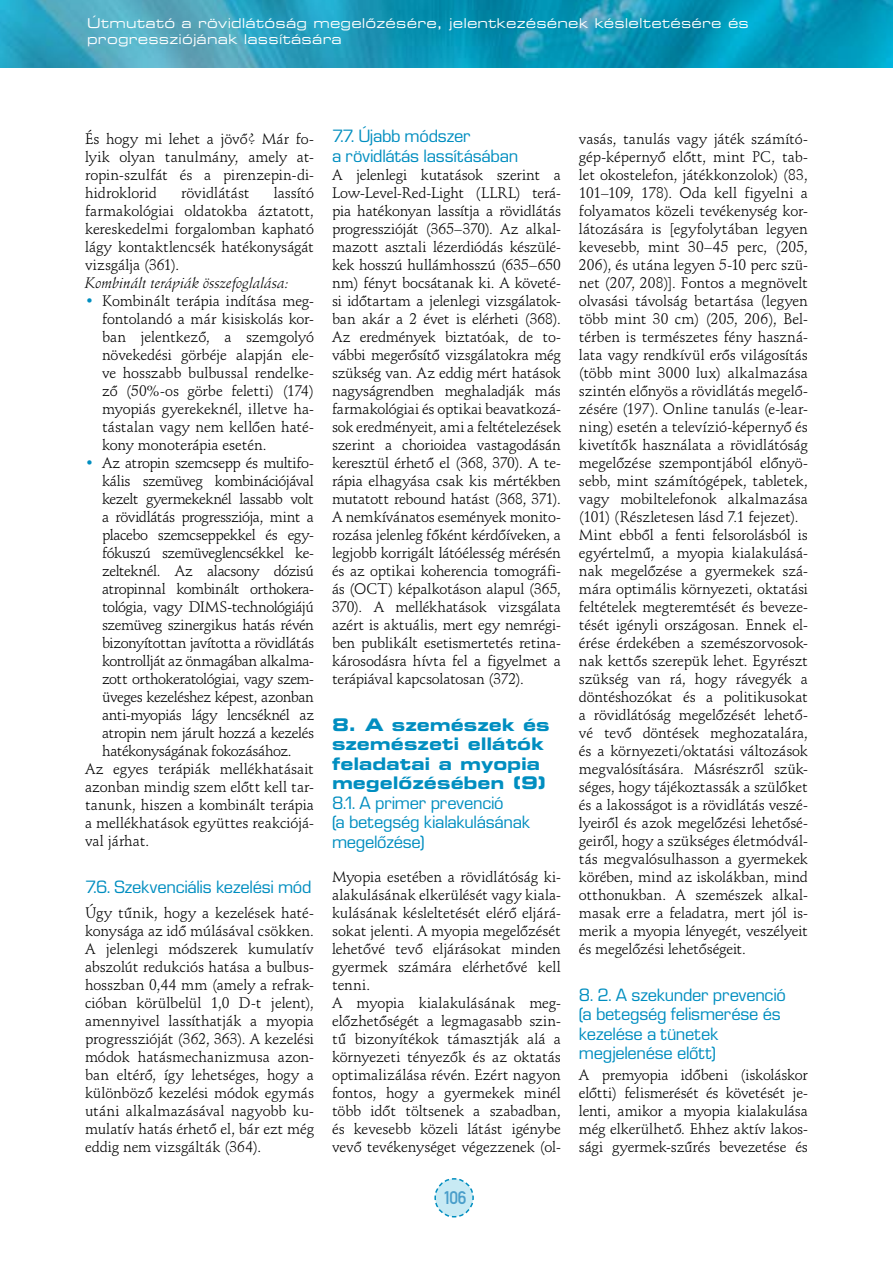
<style>
.page{position:relative;width:893px;height:1263px;background:#fff}
.page>*{position:absolute;margin:0;border:0;box-sizing:border-box;transform-origin:0 0}
.t1{font:18px "DIN Mittelschrift Alt PFL";color:#4a9eca}
.t2{font:700 17.25px/19.5px "Square 721 Ex PFL";color:#008ec0}
.t3{font:16.5px/19.5px "Square 721 PFL";letter-spacing:.005em;color:#008ec0}
.t4{font:15px/18px "Schneidler PFL";letter-spacing:-.01em;color:#000;text-align:justify}
.t5{font:15px "Schneidler PFL";letter-spacing:-.03em;color:#000}
.t6{font:15px "Schneidler PFL";letter-spacing:-.035em;color:#000}
.t7{font:italic 15px "Schneidler PFL";letter-spacing:-.01em;color:#000}
.t8{font:13.5px/16.2px "Square 721 Ex PFL";letter-spacing:.015em;color:#fff}
.s1{font-family:"Schneidler Md PFL";color:#008ec0}
</style>
<div class="page">
<svg style="left:434px;top:1178px;width:40px;height:40px"></svg>
<img style="left:0;top:0;width:893px;height:68px">
<p class="t8" style="left:87px;top:15px;width:663px">Útmutató a rövidlátóság megelőzésére, jelentkezésének késleltetésére és progressziójának lassítására</p>
<p class="t4" style="left:85px;top:130px;width:230px">És hogy mi lehet a jövő? Már fo&shy;lyik olyan tanulmány, amely at&shy;ropin-szulfát és a pirenzepin-di&shy;hidroklorid</p>
<p class="t4" style="left:85px;top:184px;width:230px;text-indent:189px">lassító farmakológiai oldatokba áztatott, kereskedelmi forgalomban kapható lágy kontaktlencsék hatékonyságát vizsgálja (361).</p>
<p class="t7" style="left:85px;top:274px;width:206px">Kombinált terápiák összefoglalása:</p>
<p class="t4" style="left:102px;top:292px;width:213px;text-indent:-17px"><span class="s1">•</span> Kombinált terápia indítása meg&shy;fontolandó a már kisiskolás kor&shy;ban jelentkező, a szemgolyó növekedési görbéje alapján ele&shy;ve hosszabb bulbussal rendelke&shy;ző (50%-os görbe feletti) (174) myopiás gyerekeknél, illetve ha&shy;tástalan vagy nem kellően haté&shy;kony monoterápia esetén.</p>
<p class="t5" style="left:85px;top:454px;width:230px"><span class="s1">•</span> Az atropin szemcsepp és multifo-</p>
<p class="t6" style="left:102px;top:472px;width:213px">kális szemüveg kombinációjával</p>
<p class="t4" style="left:102px;top:490px;width:213px">kezelt gyermekeknél lassabb volt</p>
<p class="t5" style="left:102px;top:508px;width:213px">a rövidlátás progressziója, mint a</p>
<p class="t4" style="left:102px;top:526px;width:213px">placebo szemcseppekkel és egy-</p>
<p class="t5" style="left:102px;top:544px;width:213px">fókuszú szemüveglencsékkel ke-</p>
<p class="t4" style="left:102px;top:562px;width:213px">zelteknél. Az alacsony dózisú</p>
<p class="t5" style="left:102px;top:580px;width:213px">atropinnal kombinált orthokera-</p>
<p class="t5" style="left:102px;top:598px;width:213px">tológia, vagy DIMS-technológiájú</p>
<p class="t5" style="left:102px;top:616px;width:213px">szemüveg szinergikus hatás révén</p>
<p class="t5" style="left:102px;top:634px;width:213px">bizonyítottan javította a rövidlátás</p>
<p class="t4" style="left:102px;top:652px;width:213px">kontrollját az önmagában alkalma-</p>
<p class="t6" style="left:102px;top:670px;width:213px">zott orthokeratológiai, vagy szem-</p>
<p class="t4" style="left:102px;top:688px;width:213px">üveges kezeléshez képest, azonban</p>
<p class="t5" style="left:102px;top:706px;width:213px">anti-myopiás lágy lencséknél az</p>
<p class="t4" style="left:102px;top:724px;width:213px">atropin nem járult hozzá a kezelés</p>
<p class="t5" style="left:102px;top:742px;width:191px">hatékonyságának fokozásához.</p>
<p class="t4" style="left:85px;top:760px;width:230px">Az egyes terápiák mellékhatásait</p>
<p class="t4" style="left:85px;top:778px;width:230px">azonban mindig szem előtt kell tar-</p>
<p class="t4" style="left:85px;top:796px;width:230px">tanunk, hiszen a kombinált terápia</p>
<p class="t4" style="left:85px;top:814px;width:230px">a mellékhatások együttes reakciójá-</p>
<p class="t4" style="left:85px;top:832px;width:66px">val járhat.</p>
<p class="t3" style="left:85px;top:877px;width:227px">7.6. Szekvenciális kezelési mód</p>
<p class="t4" style="left:85px;top:904px;width:230px">Úgy tűnik, hogy a kezelések haté&shy;konysága az idő múlásával csökken.<br>A jelenlegi módszerek kumulatív abszolút redukciós hatása a bulbus&shy;hosszban 0,44 mm (amely a refrak&shy;cióban körülbelül 1,0 D-t jelent), amennyivel lassíthatják a myopia progresszióját (362, 363). A kezelési módok hatásmechanizmusa azon&shy;ban eltérő, így lehetséges, hogy a különböző kezelési módok egymás utáni alkalmazásával nagyobb ku&shy;mulatív hatás érhető el, bár ezt még eddig nem vizsgálták (364).</p>
<p class="t4" style="left:181px;top:184px;width:70px">rövidlátást</p>
<p class="t3" style="left:332px;top:126px;width:187px">7.7. Újabb módszer<br>a rövidlátás lassításában</p>
<p class="t4" style="left:332px;top:166px;width:230px">A jelenlegi kutatások szerint a Low-Level-Red-Light (LLRL) terá&shy;pia hatékonyan lassítja a rövidlátás progresszióját (365–370). Az alkal&shy;mazott asztali lézerdiódás készülé&shy;kek hosszú hullámhosszú (635–650 nm) fényt bocsátanak ki. A követé&shy;si időtartam a jelenlegi vizsgálatok&shy;ban akár a 2 évet is elérheti (368).<br>Az eredmények biztatóak, de to&shy;vábbi megerősítő vizsgálatokra még szükség van. Az eddig mért hatások nagyságrendben meghaladják más farmakológiai és optikai beavatkozá&shy;sok eredményeit, ami a feltételezések szerint a chorioidea vastagodásán keresztül érhető el (368, 370). A te&shy;rápia elhagyása csak kis mértékben mutatott rebound hatást (368, 371).<br>A nemkívánatos események monito&shy;rozása jelenleg főként kérdőíveken, a legjobb korrigált látóélesség mérésén és az optikai koherencia tomográfi&shy;ás (OCT) képalkotáson alapul (365, 370). A mellékhatások vizsgálata azért is aktuális, mert egy nemrégi&shy;ben publikált esetismertetés retina&shy;károsodásra hívta fel a figyelmet a terápiával kapcsolatosan (372).</p>
<p class="t2" style="left:332px;top:714px;width:219px">8. A szemészek és szemészeti ellátók feladatai a myopia megelőzésében (9)</p>
<p class="t3" style="left:332px;top:793px;width:199px">8.1. A primer prevenció<br>(a betegség kialakulásának megelőzése)</p>
<p class="t4" style="left:332px;top:868px;width:230px;text-align:left">Myopia esetében a rövidlátóság ki&shy;alakulásának elkerülését vagy kiala&shy;kulásának késleltetését elérő eljárá&shy;sokat jelenti. A myopia megelőzését lehetővé tevő eljárásokat minden gyermek számára elérhetővé kell tenni.<br>A myopia kialakulásának meg&shy;előzhetőségét a legmagasabb szin&shy;tű bizonyítékok támasztják alá a környezeti tényezők és az oktatás optimalizálása révén. Ezért nagyon fontos, hogy a gyermekek minél több időt töltsenek a szabadban, és kevesebb közeli látást igénybe vevő tevékenységet végezzenek (ol-</p>
<p class="t1" style="left:443px;top:1187px;width:25px">106</p>
<p class="t4" style="left:579px;top:130px;width:230px;text-align:left">vasás, tanulás vagy játék számító&shy;gép-képernyő előtt, mint PC, tab&shy;let okostelefon, játékkonzolok) (83, 101–109, 178). Oda kell figyelni a folyamatos közeli tevékenység kor&shy;látozására is [egyfolytában legyen kevesebb, mint 30–45 perc, (205, 206), és utána legyen 5-10 perc szü&shy;net (207, 208)]. Fontos a megnövelt olvasási távolság betartása (legyen több mint 30 cm) (205, 206), Bel&shy;térben is természetes fény haszná&shy;lata vagy rendkívül erős világosítás (több mint 3000 lux) alkalmazása szintén előnyös a rövidlátás megelő&shy;zésére (197). Online tanulás (e-lear&shy;ning) esetén a televízió-képernyő és kivetítők használata a rövidlátóság megelőzése szempontjából előnyö&shy;sebb, mint számítógépek, tabletek, vagy mobiltelefonok alkalmazása (101) (Részletesen lásd 7.1 fejezet).<br>Mint ebből a fenti felsorolásból is egyértelmű, a myopia kialakulásá&shy;nak megelőzése a gyermekek szá&shy;mára optimális környezeti, oktatási feltételek megteremtését és beveze&shy;tését igényli országosan. Ennek el&shy;érése érdekében a szemészorvosok&shy;nak kettős szerepük lehet. Egyrészt szükség van rá, hogy rávegyék a döntéshozókat és a politikusokat a rövidlátóság megelőzését lehető&shy;vé tevő döntések meghozatalára, és a környezeti/oktatási változások megvalósítására. Másrészről szük&shy;séges, hogy tájékoztassák a szülőket és a lakosságot is a rövidlátás veszé&shy;lyeiről és azok megelőzési lehetősé&shy;geiről, hogy a szükséges életmódvál&shy;tás megvalósulhasson a gyermekek körében, mind az iskolákban, mind otthonukban. A szemészek alkal&shy;masak erre a feladatra, mert jól is&shy;merik a myopia lényegét, veszélyeit és megelőzési lehetőségeit.</p>
<p class="t3" style="left:579px;top:985px;width:208px">8. 2. A szekunder prevenció (a betegség felismerése és kezelése a tünetek megjelenése előtt)</p>
<p class="t4" style="left:579px;top:1066px;width:230px">A premyopia időbeni (iskoláskor előtti) felismerését és követését je&shy;lenti, amikor a myopia kialakulása még elkerülhető. Ehhez aktív lakos&shy;sági gyermek-szűrés bevezetése és</p>
</div>
